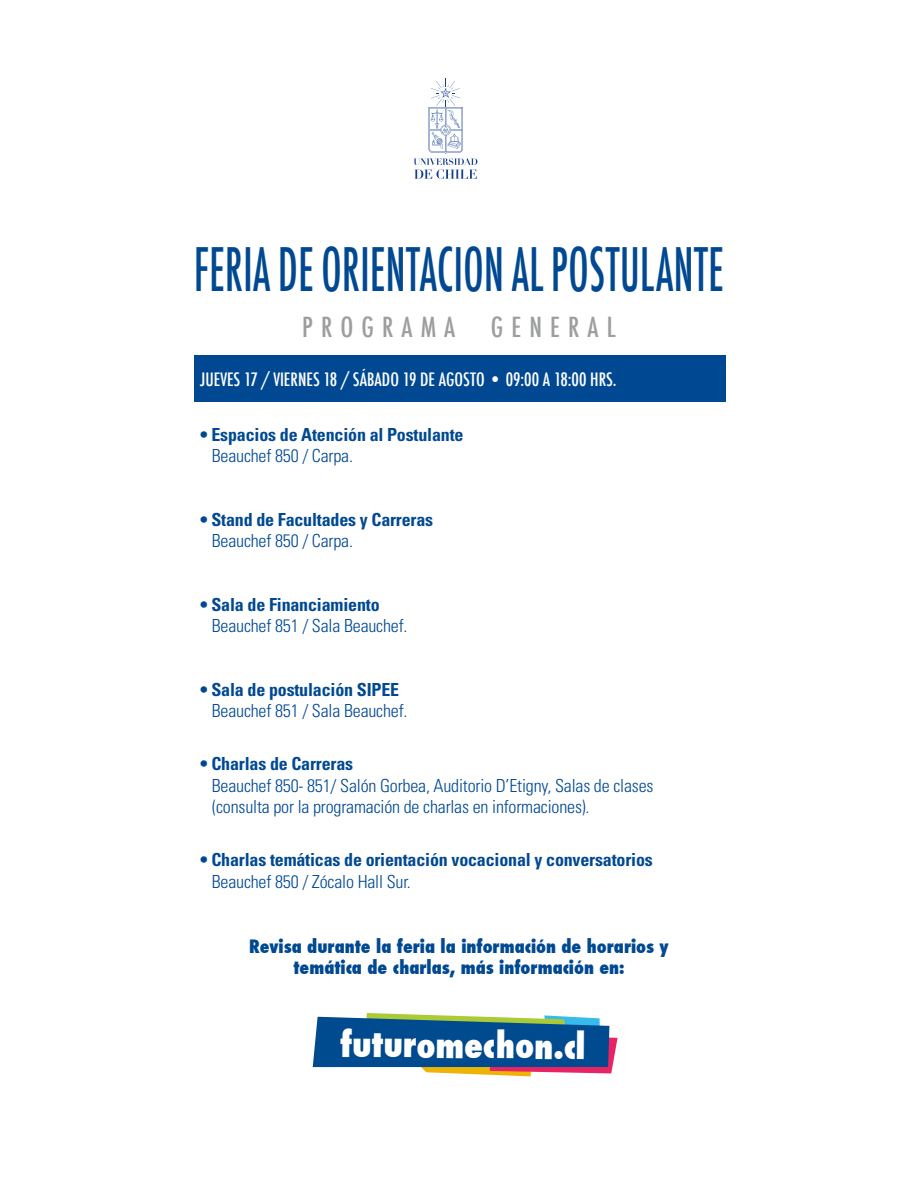
<style>
.page{position:relative;width:918px;height:1188px;background:#fff}
.page>*{position:absolute;margin:0;border:0;box-sizing:border-box;transform-origin:0 0}
.t1{font:500 condensed 58.5px "Futura";letter-spacing:.01em;color:#004992;scale:.72 1}
.t2{font:800 condensed 34.65px "Futura";letter-spacing:-.01em;color:#fff}
.t3{font:500 condensed 27px "Futura";letter-spacing:.3em;color:#9d9e9e}
.t4{font:300 condensed 18px/21.6px "Univers";letter-spacing:-.01em;color:#004992}
.t5{font:700 condensed 18px "Univers";letter-spacing:-.01em;color:#004992}
.t6{font:800 condensed 18px/21.6px "Futura";color:#004992;text-align:center}
.t7{font:500 condensed 18px "Futura";color:#fff}
</style>
<div class="page">
<div style="left:194px;top:355px;width:531px;height:47px;background:#004992"></div>
<svg style="left:313px;top:1013px;width:305px;height:63px;background:#437197"></svg>
<svg style="left:414px;top:78px;width:63px;height:101px"></svg>
<h1 class="t1" style="left:194px;top:232px;width:737px">FERIA DE ORIENTACION AL POSTULANTE</h1>
<h3 class="t3" style="left:302px;top:309px;width:155px">PROGRAMA</h3>
<h3 class="t3" style="left:491px;top:309px;width:126px">GENERAL</h3>
<p class="t7" style="left:200px;top:368px;width:418px">JUEVES 17 / VIERNES 18 / SÁBADO 19 DE AGOSTO • 09:00 A 18:00 HRS.</p>
<p class="t5" style="left:200px;top:423px;width:265px">• Espacios de Atención al Postulante</p>
<p class="t4" style="left:212px;top:445px;width:143px">Beauchef 850 / Carpa.</p>
<p class="t5" style="left:200px;top:508px;width:234px">• Stand de Facultades y Carreras</p>
<p class="t4" style="left:212px;top:530px;width:143px">Beauchef 850 / Carpa.</p>
<p class="t5" style="left:200px;top:593px;width:181px">• Sala de Financiamiento</p>
<p class="t4" style="left:212px;top:615px;width:197px">Beauchef 851 / Sala Beauchef.</p>
<p class="t5" style="left:200px;top:678px;width:200px">• Sala de postulación SIPEE</p>
<p class="t4" style="left:212px;top:700px;width:197px">Beauchef 851 / Sala Beauchef.</p>
<p class="t5" style="left:200px;top:753px;width:154px">• Charlas de Carreras</p>
<p class="t4" style="left:212px;top:775px;width:443px">Beauchef 850- 851/ Salón Gorbea, Auditorio D’Etigny, Salas de clases (consulta por la programación de charlas en informaciones).</p>
<p class="t5" style="left:200px;top:849px;width:454px">• Charlas temáticas de orientación vocacional y conversatorios</p>
<p class="t4" style="left:212px;top:870px;width:201px">Beauchef 850 / Zócalo Hall Sur.</p>
<p class="t6" style="left:249px;top:935px;width:421px">Revisa durante la feria la información de horarios y temática de charlas, más información en:</p>
<h2 class="t2" style="left:340px;top:1021px;width:247px">futuromechon.cl</h2>
</div>
